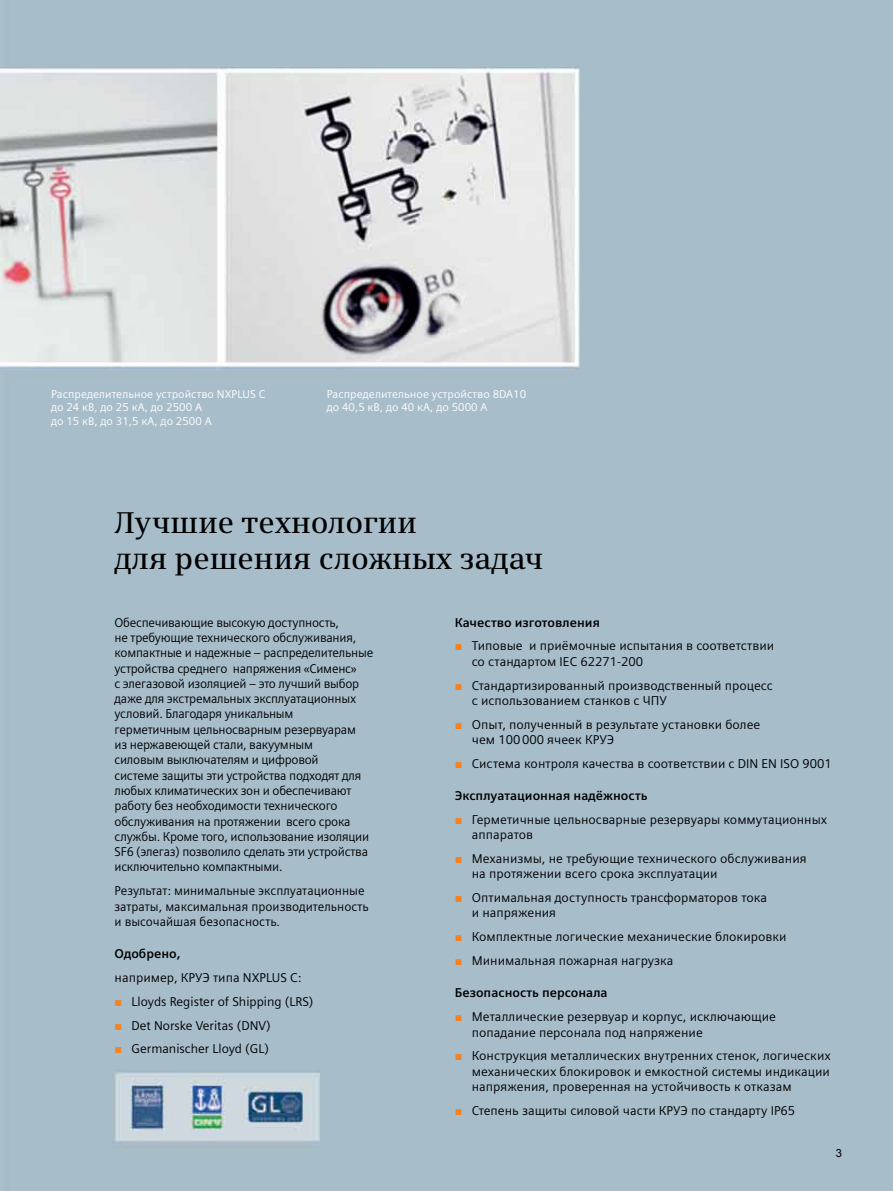
<style>
.page{position:relative;width:893px;height:1191px;background:#fff}
.page>*{position:absolute;margin:0;border:0;box-sizing:border-box;transform-origin:0 0}
.t1{font:600 30px/36px "Siemens Serif";color:#000}
.t2{font:12.75px/15.3px "Siemens Sans";color:#000}
.t3{font:12.75px/15.3px "Siemens Sans";letter-spacing:-.02em;color:#000;scale:.96 1}
.t4{font:12.75px/15.3px "Siemens Sans";color:#000;scale:.96 1}
.t5{font:700 12.75px "Siemens Sans";color:#000}
.t6{font:11.25px/13.5px "Siemens Sans";color:#fff}
.t7{font:11.25px "Arial";color:#000}
.s1{font-family:"Arial";color:#f58220}
</style>
<div class="page">
<img style="left:0;top:0;width:893px;height:1191px">
<p class="t6" style="left:51px;top:387px;width:216px">Распределительное устройство NXPLUS C до 24 кВ, до 25 кA, до 2500 A<br>до 15 кВ, до 31,5 кA, до 2500 A</p>
<p class="t6" style="left:327px;top:387px;width:201px">Распределительное устройство 8DA10 до 40,5 кВ, до 40 кA, до 5000 A</p>
<h1 class="t1" style="left:115px;top:504px;width:430px">Лучшие технологии<br>для решения сложных задач</h1>
<p class="t3" style="left:115px;top:614px;width:271px">Обеспечивающие высокую доступность,<br>не требующие технического обслуживания, компактные и надежные – распределительные устройства среднего напряжения «Сименс»<br>с элегазовой изоляцией – это лучший выбор даже для экстремальных эксплуатационных условий. Благодаря уникальным<br>герметичным цельносварным резервуарам<br>из нержавеющей стали, вакуумным<br>силовым выключателям и цифровой<br>системе защиты эти устройства подходят для любых климатических зон и обеспечивают работу без необходимости технического обслуживания на протяжении всего срока службы. Кроме того, использование изоляции SF6 (элегаз) позволило сделать эти устройства исключительно компактными.</p>
<p class="t4" style="left:115px;top:883px;width:266px">Результат: минимальные эксплуатационные затраты, максимальная производительность и высочайшая безопасность.</p>
<p class="t5" style="left:115px;top:946px;width:67px">Одобрено,</p>
<p class="t2" style="left:115px;top:970px;width:188px">например, КРУЭ типа NXPLUS C:</p>
<p class="t2" style="left:115px;top:994px;width:200px"><span class="s1">■</span> Lloyds Register of Shipping (LRS)</p>
<p class="t2" style="left:115px;top:1017px;width:158px"><span class="s1">■</span> Det Norske Veritas (DNV)</p>
<p class="t2" style="left:115px;top:1041px;width:156px"><span class="s1">■</span> Germanischer Lloyd (GL)</p>
<p class="t5" style="left:455px;top:615px;width:147px">Качество изготовления</p>
<p class="t2" style="left:472px;top:638px;width:304px;text-indent:-17px"><span class="s1">■</span> Типовые и приёмочные испытания в соответствии со стандартом IEC 62271-200</p>
<p class="t2" style="left:472px;top:677px;width:303px;text-indent:-17px"><span class="s1">■</span> Стандартизированный производственный процесс с использованием станков с ЧПУ</p>
<p class="t2" style="left:472px;top:716px;width:290px;text-indent:-17px"><span class="s1">■</span> Опыт, полученный в результате установки более чем 100000 ячеек КРУЭ</p>
<p class="t2" style="left:455px;top:756px;width:379px"><span class="s1">■</span> Система контроля качества в соответствии с DIN EN ISO 9001</p>
<p class="t5" style="left:455px;top:788px;width:194px">Эксплуатационная надёжность</p>
<p class="t2" style="left:472px;top:812px;width:357px;text-indent:-17px"><span class="s1">■</span> Герметичные цельносварные резервуары коммутационных аппаратов</p>
<p class="t2" style="left:472px;top:851px;width:336px;text-indent:-17px"><span class="s1">■</span> Механизмы, не требующие технического обслуживания на протяжении всего срока эксплуатации</p>
<p class="t2" style="left:472px;top:890px;width:297px;text-indent:-17px"><span class="s1">■</span> Оптимальная доступность трансформаторов тока и напряжения</p>
<p class="t2" style="left:455px;top:929px;width:333px"><span class="s1">■</span> Комплектные логические механические блокировки</p>
<p class="t2" style="left:455px;top:953px;width:220px"><span class="s1">■</span> Минимальная пожарная нагрузка</p>
<p class="t5" style="left:455px;top:985px;width:154px">Безопасность персонала</p>
<p class="t2" style="left:472px;top:1009px;width:306px;text-indent:-17px"><span class="s1">■</span> Металлические резервуар и корпус, исключающие попадание персонала под напряжение</p>
<p class="t2" style="left:472px;top:1048px;width:360px;text-align:justify;text-indent:-17px"><span class="s1">■</span> Конструкция металлических внутренних стенок, логических механических блокировок и емкостной системы индикации напряжения, проверенная на устойчивость к отказам</p>
<p class="t2" style="left:455px;top:1102px;width:342px"><span class="s1">■</span> Степень защиты силовой части КРУЭ по стандарту IP65</p>
<p class="t7" style="left:836px;top:1145px;width:8px">3</p>
</div>
